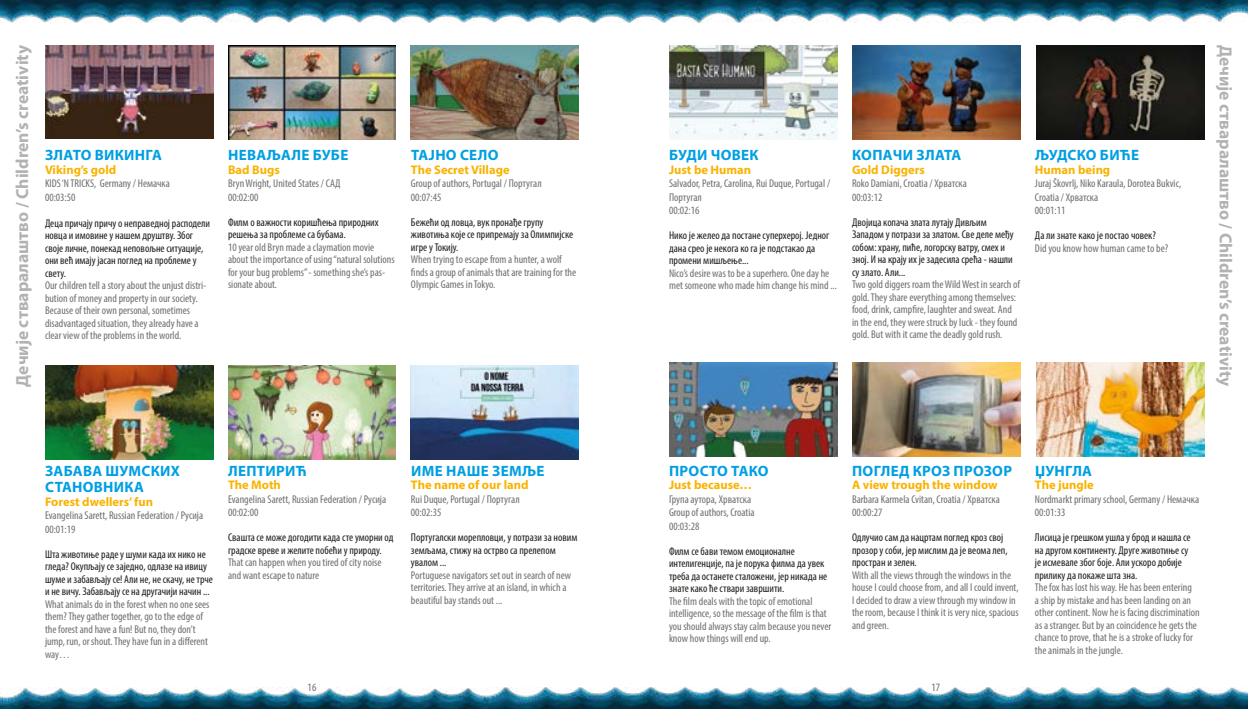
<style>
.page{position:relative;width:1248px;height:709px;background:#fff}
.page>*{position:absolute;margin:0;border:0;box-sizing:border-box;transform-origin:0 0}
.t1{font:700 17.5px "Myriad Pro";color:#b3b2b2}
.t2{font:700 15px/16.2px "Myriad Pro";letter-spacing:.02em;color:#009fe3}
.t3{font:700 12.5px "Myriad Pro";color:#fab200}
.t4{font:condensed 11.25px/12.5px "Myriad Pro";color:#706f6f}
.t5{font:condensed 11.25px/12.5px "Myriad Pro";color:#1d1d1b}
</style>
<div class="page">
<img style="left:0;top:0;width:1247px;height:22px">
<img style="left:0;top:687px;width:1247px;height:22px">
<img style="left:45px;top:365px;width:168px;height:95px">
<img style="left:1036px;top:45px;width:168px;height:94px">
<img style="left:228px;top:365px;width:168px;height:95px">
<img style="left:669px;top:362px;width:167px;height:94px">
<img style="left:411px;top:365px;width:168px;height:94px">
<img style="left:852px;top:362px;width:167px;height:94px">
<img style="left:852px;top:45px;width:167px;height:94px">
<img style="left:669px;top:45px;width:167px;height:94px">
<img style="left:1036px;top:362px;width:168px;height:94px">
<img style="left:45px;top:45px;width:168px;height:94px">
<img style="left:228px;top:45px;width:168px;height:94px">
<img style="left:411px;top:45px;width:168px;height:94px">
<h1 class="t1" style="left:11px;top:386px;width:343px;rotate:-90deg">Дечије стваралаштво / Children’s creativity</h1>
<h1 class="t1" style="left:1237px;top:45px;width:343px;rotate:90deg">Дечије стваралаштво / Children’s creativity</h1>
<h2 class="t2" style="left:45px;top:146px;width:118px">ЗЛАТО ВИКИНГА</h2>
<p class="t3" style="left:45px;top:161px;width:73px">Viking’s gold</p>
<p class="t4" style="left:45px;top:177px;width:126px;line-height:13.5px">KIDS ‘N TRICKS, Germany / Немачка<br>00:03:50</p>
<p class="t5" style="left:45px;top:217px;width:167px">Деца причају причу о неправедној расподели новца и имовине у нашем друштву. Због своје личне, понекад неповољне ситуације, они већ имају јасан поглед на проблеме у свету.</p>
<p class="t4" style="left:45px;top:279px;width:163px">Our children tell a story about the unjust distri&shy;bution of money and property in our society.<br>Because of their own personal, sometimes disadvantaged situation, they already have a clear view of the problems in the world.</p>
<h2 class="t2" style="left:411px;top:146px;width:89px">ТАЈНО СЕЛО</h2>
<p class="t3" style="left:411px;top:161px;width:100px">The Secret Village</p>
<p class="t4" style="left:411px;top:177px;width:132px;line-height:13.5px">Group of authors, Portugal / Португал<br>00:07:45</p>
<p class="t5" style="left:411px;top:216px;width:164px">Бежећи од ловца, вук пронађе групу животиња које се припремају за Олимпијске игре у Токију.</p>
<p class="t4" style="left:411px;top:253px;width:167px">When trying to escape from a hunter, a wolf finds a group of animals that are training for the<br>Olympic Games in Tokyo.</p>
<h2 class="t2" style="left:669px;top:146px;width:91px">БУДИ ЧОВЕК</h2>
<p class="t3" style="left:669px;top:161px;width:84px">Just be Human</p>
<p class="t4" style="left:669px;top:177px;width:163px;line-height:13.5px">Salvador, Petra, Carolina, Rui Duque, Portugal /<br>Португал<br>00:02:16</p>
<p class="t5" style="left:669px;top:229px;width:162px">Нико је желео да постане суперхерој. Једног дана срео је некога ко га је подстакао да промени мишљење...</p>
<p class="t4" style="left:669px;top:267px;width:169px">Nico’s desire was to be a superhero. One day he met someone who made him change his mind ...</p>
<h2 class="t2" style="left:852px;top:146px;width:111px">КОПАЧИ ЗЛАТА</h2>
<p class="t3" style="left:851px;top:161px;width:74px">Gold Diggers</p>
<p class="t4" style="left:851px;top:177px;width:116px;line-height:13.5px">Roko Damiani, Croatia / Хрватска<br>00:03:12</p>
<p class="t5" style="left:851px;top:216px;width:163px">Двојица копача злата лутају Дивљим Западом у потрази за златом. Све деле међу собом: храну, пиће, логорску ватру, смех и зној. И на крају их је задесила срећа - нашли су злато. Али...</p>
<p class="t4" style="left:851px;top:278px;width:169px">Two gold diggers roam the Wild West in search of gold. They share everything among themselves: food, drink, campfire, laughter and sweat. And in the end, they were struck by luck - they found gold. But with it came the deadly gold rush.</p>
<h2 class="t2" style="left:1035px;top:146px;width:106px">ЉУДСКО БИЋЕ</h2>
<p class="t3" style="left:1034px;top:161px;width:77px">Human being</p>
<p class="t4" style="left:1034px;top:177px;width:148px;line-height:13.5px">Juraj Škovrlj, Niko Karaula, Dorotea Bukvic,<br>Croatia / Хрватска<br>00:01:11</p>
<p class="t5" style="left:1034px;top:229px;width:122px">Да ли знате како је постао човек?</p>
<p class="t4" style="left:1034px;top:242px;width:135px">Did you know how human came to be?</p>
<h2 class="t2" style="left:228px;top:146px;width:122px">НЕВАЉАЛЕ БУБЕ</h2>
<p class="t3" style="left:228px;top:161px;width:53px">Bad Bugs</p>
<p class="t4" style="left:228px;top:177px;width:114px;line-height:13.5px">Bryn Wright, United States / САД<br>00:02:00</p>
<p class="t5" style="left:228px;top:216px;width:152px">Филм о важности коришћења природних решења за проблеме са бубама.</p>
<p class="t4" style="left:228px;top:241px;width:168px">10 year old Bryn made a claymation movie about the importance of using “natural solutions for your bug problems” - something she’s pas&shy;sionate about.</p>
<h2 class="t2" style="left:45px;top:462px;width:136px">ЗАБАВА ШУМСКИХ<br>СТАНОВНИКА</h2>
<p class="t3" style="left:45px;top:493px;width:109px">Forest dwellers’ fun</p>
<p class="t4" style="left:45px;top:508px;width:160px;line-height:13.5px">Evangelina Sarett, Russian Federation / Русија<br>00:01:19</p>
<p class="t5" style="left:45px;top:547px;width:169px">Шта животиње раде у шуми када их нико не гледа? Окупљају се заједно, одлазе на ивицу шуме и забављају се! Али не, не скачу, не трче и не вичу. Забављају се на другачији начин ...</p>
<p class="t4" style="left:45px;top:597px;width:166px">What animals do in the forest when no one sees them? They gather together, go to the edge of the forest and have a fun! But no, they don’t jump, run, or shout. They have fun in a different way…</p>
<h2 class="t2" style="left:228px;top:462px;width:80px">ЛЕПТИРИЋ</h2>
<p class="t3" style="left:228px;top:477px;width:54px">The Moth</p>
<p class="t4" style="left:228px;top:492px;width:160px;line-height:13.5px">Evangelina Sarett, Russian Federation / Русија<br>00:02:00</p>
<p class="t5" style="left:228px;top:531px;width:167px">Свашта се може догодити када сте уморни од градске вреве и желите побећи у природу.</p>
<p class="t4" style="left:228px;top:556px;width:155px">That can happen when you tired of city noise and want escape to nature</p>
<h2 class="t2" style="left:411px;top:462px;width:135px">ИМЕ НАШЕ ЗЕМЉЕ</h2>
<p class="t3" style="left:411px;top:477px;width:119px">The name of our land</p>
<p class="t4" style="left:411px;top:492px;width:110px;line-height:13.5px">Rui Duque, Portugal / Португал<br>00:02:35</p>
<p class="t5" style="left:411px;top:531px;width:168px">Португалски морепловци, у потрази за новим земљама, стижу на острво са прелепом увалом ...</p>
<p class="t4" style="left:411px;top:569px;width:162px">Portuguese navigators set out in search of new territories. They arrive at an island, in which a beautiful bay stands out ...</p>
<h2 class="t2" style="left:669px;top:462px;width:101px">ПРОСТО ТАКО</h2>
<p class="t3" style="left:669px;top:477px;width:84px">Just because…</p>
<p class="t4" style="left:669px;top:492px;width:87px;line-height:13.5px">Група аутора, Хрватска<br>Group of authors, Croatia<br>00:03:28</p>
<p class="t5" style="left:669px;top:545px;width:160px">Филм се бави темом емоционалне интелигенције, па је порука филма да увек треба да останете сталожени, јер никада не знате како ће ствари завршити.</p>
<p class="t4" style="left:669px;top:595px;width:164px">The film deals with the topic of emotional intelligence, so the message of the film is that you should always stay calm because you never know how things will end up.</p>
<h2 class="t2" style="left:852px;top:462px;width:161px">ПОГЛЕД КРОЗ ПРОЗОР</h2>
<p class="t3" style="left:851px;top:477px;width:147px">A view trough the window</p>
<p class="t4" style="left:851px;top:492px;width:149px;line-height:13.5px">Barbara Karmela Cvitan, Croatia / Хрватска<br>00:00:27</p>
<p class="t5" style="left:851px;top:531px;width:157px">Одлучио сам да нацртам поглед кроз свој прозор у соби, јер мислим да је веома леп, простран и зелен.</p>
<p class="t4" style="left:851px;top:569px;width:168px">With all the views through the windows in the house I could choose from, and all I could invent, I decided to draw a view through my window in the room, because I think it is very nice, spacious and green.</p>
<p class="t4" style="left:307px;top:680px;width:10px">16</p>
<p class="t4" style="left:931px;top:680px;width:10px">17</p>
<h2 class="t2" style="left:1035px;top:462px;width:58px">ЏУНГЛА</h2>
<p class="t3" style="left:1034px;top:477px;width:60px">The jungle</p>
<p class="t4" style="left:1034px;top:492px;width:166px;line-height:13.5px">Nordmarkt primary school, Germany / Немачка<br>00:01:33</p>
<p class="t5" style="left:1034px;top:531px;width:157px">Лисица је грешком ушла у брод и нашла се на другом континенту. Друге животиње су је исмевале због боје. Али ускоро добије прилику да покаже шта зна.</p>
<p class="t4" style="left:1034px;top:581px;width:166px">The fox has lost his way. He has been entering<br>a ship by mistake and has been landing on an other continent. Now he is facing discrimination as a stranger. But by an coincidence he gets the chance to prove, that he is a stroke of lucky for the animals in the jungle.</p>
</div>
